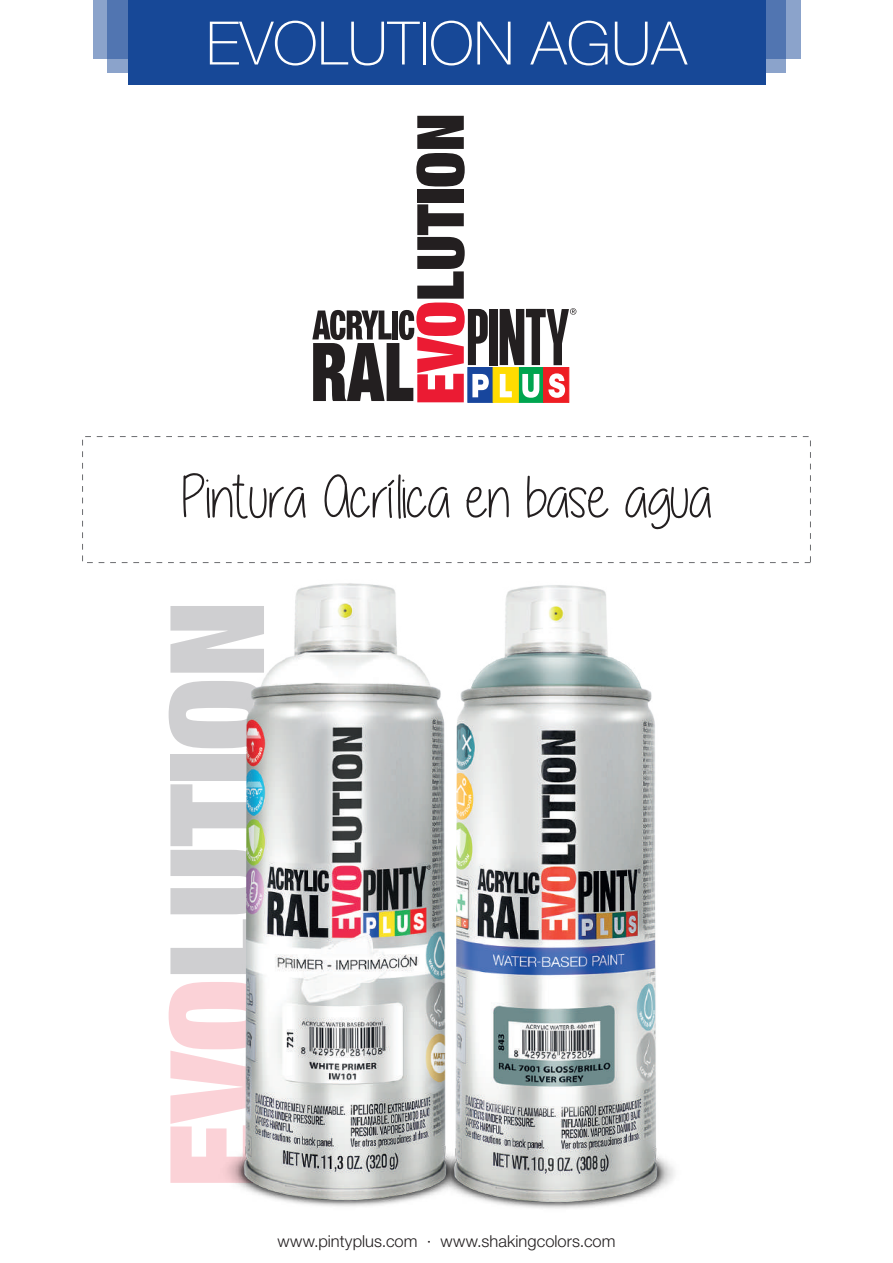
<style>
.page{position:relative;width:893px;height:1263px;background:#fff}
.page>*{position:absolute;margin:0;border:0;box-sizing:border-box;transform-origin:0 0}
.t1{font:60px "Alittlesunshine";color:#231f20}
.t2{font:100 60px "Helvetica Neue LT Std";color:#fff}
.t3{font:300 16.5px "Helvetica Neue LT Std";letter-spacing:.005em;color:#231f20}
</style>
<div class="page">
<svg style="left:169px;top:983px;width:25px;height:200px"></svg>
<svg style="left:170px;top:784px;width:24px;height:190px"></svg>
<div style="left:170px;top:755px;width:94px;height:26px;background:#cfcfd1"></div>
<svg style="left:169px;top:682px;width:25px;height:66px"></svg>
<svg style="left:170px;top:606px;width:24px;height:67px"></svg>
<div style="left:93px;top:0;width:707px;height:59px;background:#8ba3cb"></div>
<svg style="left:107px;top:0;width:679px;height:73px;background:#5a7cb5"></svg>
<div style="left:128px;top:0;width:637px;height:85px;background:#174897"></div>
<div style="left:82px;top:436px;width:729px;height:127px;border:1px dashed #6c6d70"></div>
<div style="left:518px;top:367px;width:26px;height:35px;background:#00a54f;border:1px solid #00a54f"></div>
<div style="left:543px;top:367px;width:26px;height:35px;background:#ee1d23;border:1px solid #ee1d23"></div>
<div style="left:468px;top:367px;width:25px;height:35px;background:#18469d;border:1px solid #18469d"></div>
<svg style="left:522px;top:374px;width:17px;height:24px"></svg>
<svg style="left:548px;top:373px;width:17px;height:25px"></svg>
<div style="left:490px;top:309px;width:8px;height:56px;background:#231f20"></div>
<div style="left:493px;top:367px;width:25px;height:35px;background:#ffdc01"></div>
<svg style="left:500px;top:374px;width:12px;height:23px"></svg>
<svg style="left:312px;top:204px;width:177px;height:198px"></svg>
<div style="left:417px;top:190px;width:47px;height:13px;background:#231f20"></div>
<svg style="left:416px;top:116px;width:49px;height:70px"></svg>
<svg style="left:500px;top:308px;width:76px;height:57px"></svg>
<img style="left:194px;top:561px;width:211px;height:646px">
<img style="left:405px;top:561px;width:295px;height:648px">
<h1 class="t2" style="left:206px;top:9px;width:482px">EVOLUTION AGUA</h1>
<h1 class="t1" style="left:181px;top:465px;width:532px">Pintura Acrílica en base agua</h1>
<p class="t3" style="left:277px;top:1231px;width:340px">www.pintyplus.com · www.shakingcolors.com</p>
</div>
